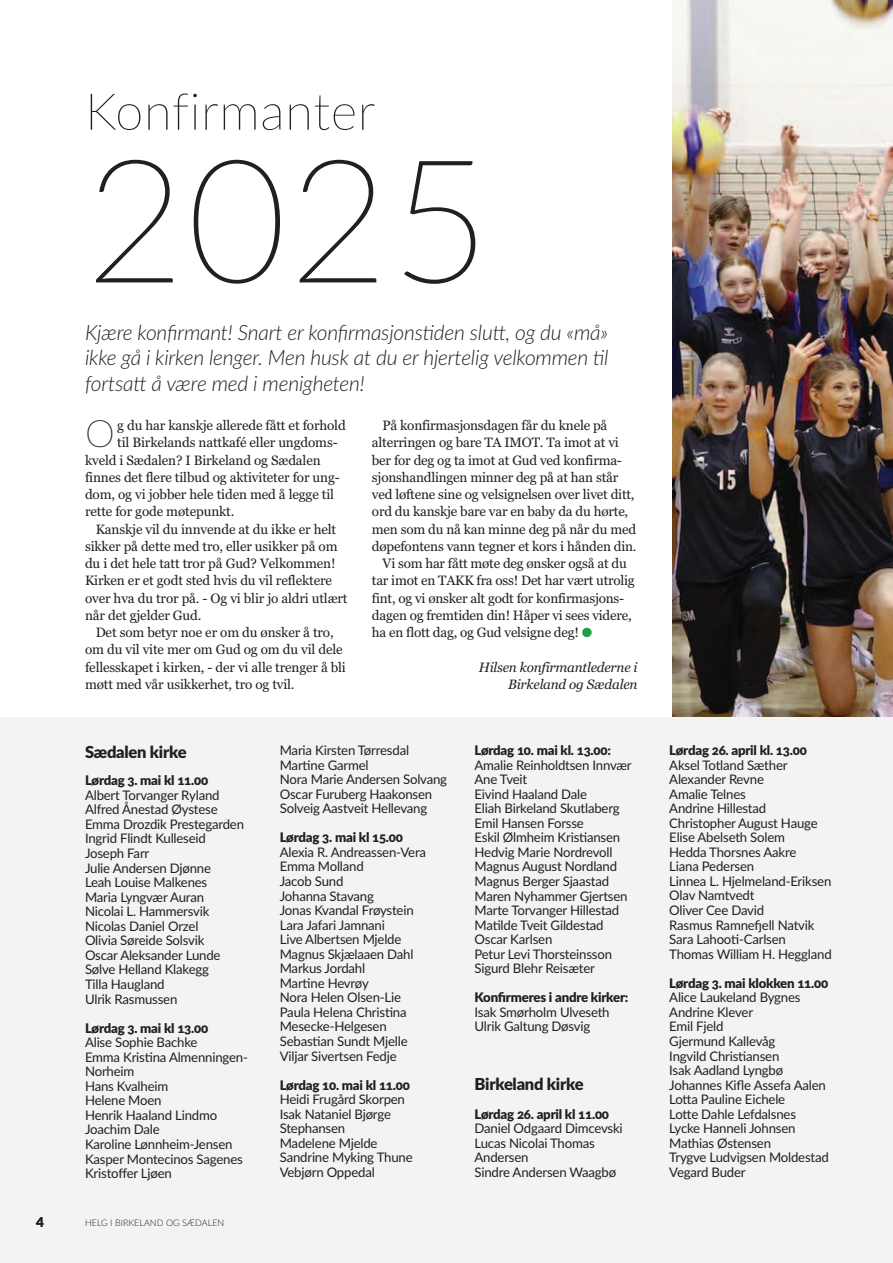
<style>
.page{position:relative;width:893px;height:1263px;background:#fff}
.page>*{position:absolute;margin:0;border:0;box-sizing:border-box;transform-origin:0 0}
.t1{font:100 172.5px "Lato";color:#231f20}
.t2{font:100 51px "Lato";letter-spacing:.01em;color:#231f20}
.t3{font:100 37.8px "Lato";color:#231f20}
.t4{font:italic 300 21px/25.5px "Lato";letter-spacing:-.01em;color:#231f20;text-align:justify}
.t5{font:900 16.5px "Lato";letter-spacing:-.015em;color:#231f20}
.t6{font:13.5px "Georgia";letter-spacing:-.01em;color:#231f20}
.t7{font:italic 13.5px/17.2px "Georgia";letter-spacing:-.015em;color:#231f20;text-align:right}
.t8{font:800 13.5px "Lato";color:#231f20}
.t9{font:13.2px/14.5px "Lato";letter-spacing:-.015em;color:#231f20}
.t10{font:900 13.2px "Lato";letter-spacing:-.015em;color:#231f20}
.t11{font:300 9px "Lato";color:#231f20}
.s1{color:#1ea145}
</style>
<div class="page">
<img style="left:673px;top:0;width:220px;height:717px">
<div style="left:0;top:717px;width:893px;height:546px;background:#f2f3f4"></div>
<h2 class="t2" style="left:85px;top:82px;width:292px">Konfirmanter</h2>
<h1 class="t1" style="left:85px;top:122px;width:407px">2025</h1>
<h3 class="t4" style="left:85px;top:320px;width:525px">Kjære konfirmant! Snart er konfirmasjonstiden slutt, og du «må» ikke gå i kirken lenger. Men husk at du er hjertelig velkommen til fortsatt å være med i menigheten!</h3>
<h3 class="t3" style="left:85px;top:412px;width:31px">O</h3>
<p class="t6" style="left:117px;top:417px;width:230px">g du har kanskje allerede fått et forhold</p>
<p class="t6" style="left:117px;top:435px;width:222px">til Birkelands nattkafé eller ungdoms-</p>
<p class="t6" style="left:85px;top:452px;width:237px">kveld i Sædalen? I Birkeland og Sædalen</p>
<p class="t6" style="left:85px;top:469px;width:256px">finnes det flere tilbud og aktiviteter for ung-</p>
<p class="t6" style="left:85px;top:486px;width:251px">dom, og vi jobber hele tiden med å legge til</p>
<p class="t6" style="left:85px;top:504px;width:151px">rette for gode møtepunkt.</p>
<p class="t6" style="left:96px;top:521px;width:242px">Kanskje vil du innvende at du ikke er helt</p>
<p class="t6" style="left:85px;top:538px;width:254px">sikker på dette med tro, eller usikker på om</p>
<p class="t6" style="left:85px;top:555px;width:252px">du i det hele tatt tror på Gud? Velkommen!</p>
<p class="t6" style="left:85px;top:573px;width:248px">Kirken er et godt sted hvis du vil reflektere</p>
<p class="t6" style="left:85px;top:590px;width:264px">over hva du tror på. - Og vi blir jo aldri utlært</p>
<p class="t6" style="left:85px;top:607px;width:118px">når det gjelder Gud.</p>
<p class="t6" style="left:96px;top:624px;width:240px">Det som betyr noe er om du ønsker å tro,</p>
<p class="t6" style="left:85px;top:642px;width:259px">om du vil vite mer om Gud og om du vil dele</p>
<p class="t6" style="left:85px;top:659px;width:262px">fellesskapet i kirken, - der vi alle trenger å bli</p>
<p class="t6" style="left:85px;top:676px;width:211px">møtt med vår usikkerhet, tro og tvil.</p>
<p class="t6" style="left:383px;top:417px;width:226px">På konfirmasjonsdagen får du knele på</p>
<p class="t6" style="left:372px;top:435px;width:248px">alterringen og bare TA IMOT. Ta imot at vi</p>
<p class="t6" style="left:372px;top:452px;width:252px">ber for deg og ta imot at Gud ved konfirma-</p>
<p class="t6" style="left:372px;top:469px;width:248px">sjonshandlingen minner deg på at han står</p>
<p class="t6" style="left:372px;top:486px;width:264px">ved løftene sine og velsignelsen over livet ditt,</p>
<p class="t6" style="left:372px;top:504px;width:258px">ord du kanskje bare var en baby da du hørte,</p>
<p class="t6" style="left:372px;top:521px;width:266px">men som du nå kan minne deg på når du med</p>
<p class="t6" style="left:372px;top:538px;width:266px">døpefontens vann tegner et kors i hånden din.</p>
<p class="t6" style="left:383px;top:555px;width:246px">Vi som har fått møte deg ønsker også at du</p>
<p class="t6" style="left:372px;top:573px;width:264px">tar imot en TAKK fra oss! Det har vært utrolig</p>
<p class="t6" style="left:372px;top:590px;width:254px">fint, og vi ønsker alt godt for konfirmasjons-</p>
<p class="t6" style="left:372px;top:607px;width:261px">dagen og fremtiden din! Håper vi sees videre,</p>
<p class="t6" style="left:372px;top:624px;width:222px">ha en flott dag, og Gud velsigne deg! <span class="s1">●</span></p>
<p class="t7" style="left:479px;top:658px;width:160px">Hilsen konfirmantlederne i<br>Birkeland og Sædalen</p>
<p class="t5" style="left:85px;top:742px;width:103px">Sædalen kirke</p>
<p class="t10" style="left:85px;top:773px;width:125px">Lørdag 3. mai kl 11.00</p>
<p class="t9" style="left:85px;top:788px;width:161px">Albert Torvanger Ryland<br>Alfred Ånestad Øystese<br>Emma Drozdik Prestegarden<br>Ingrid Flindt Kulleseid<br>Joseph Farr<br>Julie Andersen Djønne<br>Leah Louise Malkenes<br>Maria Lyngvær Auran<br>Nicolai L. Hammersvik<br>Nicolas Daniel Orzel<br>Olivia Søreide Solsvik<br>Oscar Aleksander Lunde<br>Sølve Helland Klakegg<br>Tilla Haugland<br>Ulrik Rasmussen</p>
<p class="t10" style="left:85px;top:1020px;width:125px">Lørdag 3. mai kl 13.00</p>
<p class="t9" style="left:85px;top:1035px;width:164px">Alise Sophie Bachke<br>Emma Kristina Almenningen-<br>Norheim<br>Hans Kvalheim<br>Helene Moen<br>Henrik Haaland Lindmo<br>Joachim Dale<br>Karoline Lønnheim-Jensen<br>Kasper Montecinos Sagenes<br>Kristoffer Ljøen</p>
<p class="t8" style="left:36px;top:1214px;width:9px">4</p>
<p class="t11" style="left:85px;top:1218px;width:141px">HELG I BIRKELAND OG SÆDALEN</p>
<p class="t9" style="left:280px;top:743px;width:169px">Maria Kirsten Tørresdal<br>Martine Garmel<br>Nora Marie Andersen Solvang<br>Oscar Furuberg Haakonsen<br>Solveig Aastveit Hellevang</p>
<p class="t10" style="left:280px;top:830px;width:125px">Lørdag 3. mai kl 15.00</p>
<p class="t9" style="left:280px;top:845px;width:148px">Alexia R. Andreassen-Vera<br>Emma Molland<br>Jacob Sund<br>Johanna Stavang<br>Jonas Kvandal Frøystein<br>Lara Jafari Jamnani<br>Live Albertsen Mjelde<br>Magnus Skjælaaen Dahl<br>Markus Jordahl<br>Martine Hevrøy<br>Nora Helen Olsen-Lie<br>Paula Helena Christina<br>Mesecke-Helgesen<br>Sebastian Sundt Mjelle<br>Viljar Sivertsen Fedje</p>
<p class="t10" style="left:280px;top:1077px;width:132px">Lørdag 10. mai kl 11.00</p>
<p class="t9" style="left:280px;top:1092px;width:134px">Heidi Frugård Skorpen<br>Isak Nataniel Bjørge<br>Stephansen<br>Madelene Mjelde<br>Sandrine Myking Thune<br>Vebjørn Oppedal</p>
<p class="t10" style="left:475px;top:743px;width:138px">Lørdag 10. mai kl. 13.00:</p>
<p class="t9" style="left:475px;top:758px;width:159px">Amalie Reinholdtsen Innvær<br>Ane Tveit<br>Eivind Haaland Dale<br>Eliah Birkeland Skutlaberg<br>Emil Hansen Forsse<br>Eskil Ølmheim Kristiansen<br>Hedvig Marie Nordrevoll<br>Magnus August Nordland<br>Magnus Berger Sjaastad<br>Maren Nyhammer Gjertsen<br>Marte Torvanger Hillestad<br>Matilde Tveit Gildestad<br>Oscar Karlsen<br>Petur Levi Thorsteinsson<br>Sigurd Blehr Reisæter</p>
<p class="t10" style="left:475px;top:990px;width:155px">Konfirmeres i andre kirker:</p>
<p class="t9" style="left:475px;top:1005px;width:137px">Isak Smørholm Ulveseth<br>Ulrik Galtung Døsvig</p>
<p class="t5" style="left:475px;top:1074px;width:111px">Birkeland kirke</p>
<p class="t10" style="left:475px;top:1106px;width:136px">Lørdag 26. april kl 11.00</p>
<p class="t9" style="left:475px;top:1121px;width:150px">Daniel Odgaard Dimcevski<br>Lucas Nicolai Thomas<br>Andersen<br>Sindre Andersen Waagbø</p>
<p class="t10" style="left:669px;top:743px;width:139px">Lørdag 26. april kl. 13.00</p>
<p class="t9" style="left:669px;top:758px;width:164px">Aksel Totland Sæther<br>Alexander Revne<br>Amalie Telnes<br>Andrine Hillestad<br>Christopher August Hauge<br>Elise Abelseth Solem<br>Hedda Thorsnes Aakre<br>Liana Pedersen<br>Linnea L. Hjelmeland-Eriksen<br>Olav Namtvedt<br>Oliver Cee David<br>Rasmus Ramnefjell Natvik<br>Sara Lahooti-Carlsen<br>Thomas William H. Heggland</p>
<p class="t10" style="left:669px;top:975px;width:160px">Lørdag 3. mai klokken 11.00</p>
<p class="t9" style="left:669px;top:990px;width:161px">Alice Laukeland Bygnes<br>Andrine Klever<br>Emil Fjeld<br>Gjermund Kallevåg<br>Ingvild Christiansen<br>Isak Aadland Lyngbø<br>Johannes Kifle Assefa Aalen<br>Lotta Pauline Eichele<br>Lotte Dahle Lefdalsnes<br>Lycke Hanneli Johnsen<br>Mathias Østensen<br>Trygve Ludvigsen Moldestad<br>Vegard Buder</p>
</div>
